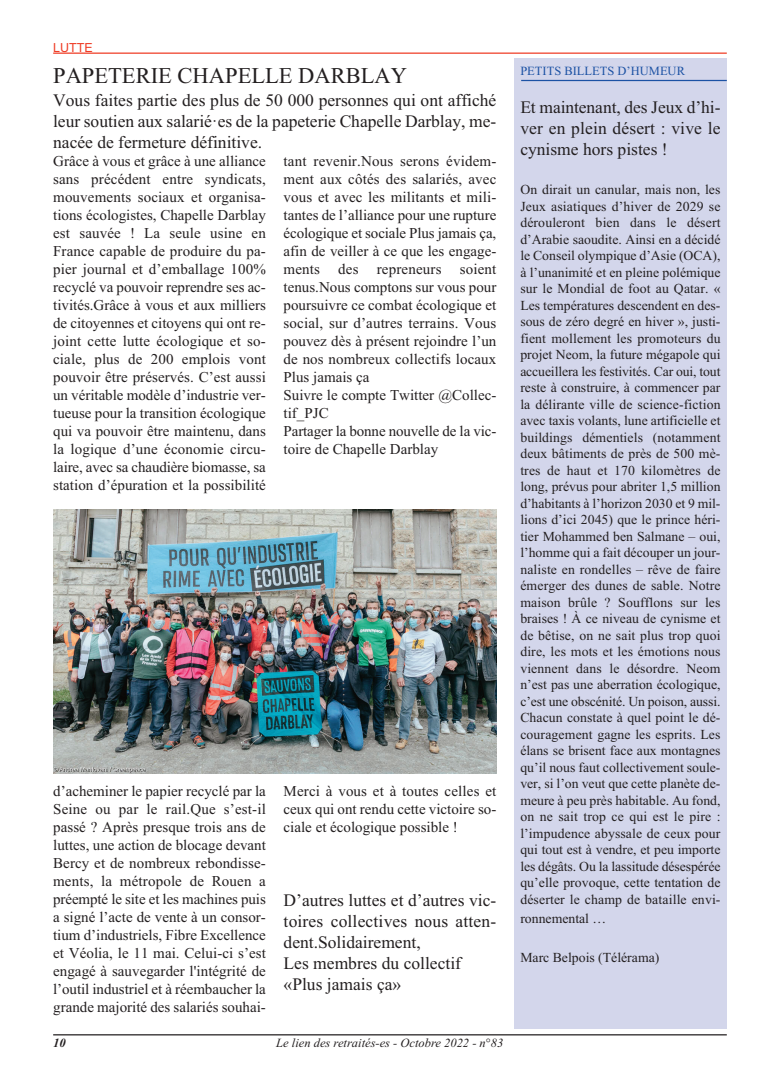
<style>
.page{position:relative;width:780px;height:1088px;background:#fff}
.page>*{position:absolute;margin:0;border:0;box-sizing:border-box;transform-origin:0 0}
.t1{font:22.5px "Times New Roman";color:#231f20}
.t2{font:17.5px/21px "Times New Roman";color:#231f20;text-align:justify}
.t3{font:15px/18px "Times New Roman";color:#231f20;text-align:justify}
.t4{font:13.75px/16.5px "Times New Roman";letter-spacing:.005em;color:#231f20;text-align:justify}
.t5{font:italic 12.5px "Times New Roman";color:#231f20}
.t6{font:12.5px "Times New Roman";color:#1c52a4}
.t7{font:12.5px "Arial";color:#ef3c25}
.t8{font:italic 700 12.5px "Times New Roman";color:#231f20}
</style>
<div class="page">
<hr style="left:53px;top:1034px;width:673px;height:1px;background:#231f20">
<hr style="left:53px;top:53px;width:673px;height:1px;background:#ef3c25">
<div style="left:514px;top:58px;width:212px;height:971px;background:#d3d6eb"></div>
<hr style="left:521px;top:80px;width:205px;height:1px;background:#1c52a4">
<img style="left:53px;top:509px;width:443px;height:264px">
<p class="t7" style="left:53px;top:40px;width:41px">LUTTE</p>
<h1 class="t1" style="left:53px;top:62px;width:355px">PAPETERIE CHAPELLE DARBLAY</h1>
<p class="t2" style="left:53px;top:90px;width:444px">Vous faites partie des plus de 50 000 personnes qui ont affiché leur soutien aux salarié·es de la papeterie Chapelle Darblay, me&shy;nacée de fermeture définitive.</p>
<p class="t3" style="left:53px;top:152px;width:214px">Grâce à vous et grâce à une alliance sans précédent entre syndicats, mouvements sociaux et organisa&shy;tions écologistes, Chapelle Darblay est sauvée ! La seule usine en France capable de produire du pa&shy;pier journal et d’emballage 100% recyclé va pouvoir reprendre ses ac&shy;tivités.Grâce à vous et aux milliers de citoyennes et citoyens qui ont re&shy;joint cette lutte écologique et so&shy;ciale, plus de 200 emplois vont pouvoir être préservés. C’est aussi un véritable modèle d’industrie ver&shy;tueuse pour la transition écologique qui va pouvoir être maintenu, dans la logique d’une économie circu&shy;laire, avec sa chaudière biomasse, sa station d’épuration et la possibilité</p>
<p class="t3" style="left:283px;top:152px;width:214px;text-align:left">tant revenir.Nous serons évidem&shy;ment aux côtés des salariés, avec vous et avec les militants et mili&shy;tantes de l’alliance pour une rupture écologique et sociale Plus jamais ça, afin de veiller à ce que les engage&shy;ments des repreneurs soient tenus.Nous comptons sur vous pour poursuivre ce combat écologique et social, sur d’autres terrains. Vous pouvez dès à présent rejoindre l’un de nos nombreux collectifs locaux<br>Plus jamais ça<br>Suivre le compte Twitter @Collec&shy;tif_PJC<br>Partager la bonne nouvelle de la vic&shy;toire de Chapelle Darblay</p>
<p class="t3" style="left:53px;top:782px;width:214px">d’acheminer le papier recyclé par la Seine ou par le rail.Que s’est-il passé ? Après presque trois ans de luttes, une action de blocage devant Bercy et de nombreux rebondisse&shy;ments, la métropole de Rouen a préempté le site et les machines puis a signé l’acte de vente à un consor&shy;tium d’industriels, Fibre Excellence et Véolia, le 11 mai. Celui-ci s’est engagé à sauvegarder l'intégrité de l’outil industriel et à réembaucher la grande majorité des salariés souhai-</p>
<p class="t8" style="left:53px;top:1035px;width:14px">10</p>
<p class="t3" style="left:283px;top:782px;width:214px">Merci à vous et à toutes celles et ceux qui ont rendu cette victoire so&shy;ciale et écologique possible !</p>
<p class="t2" style="left:283px;top:889px;width:214px;text-align:left">D’autres luttes et d’autres vic&shy;toires collectives nous atten&shy;dent.Solidairement,<br>Les membres du collectif «Plus jamais ça»</p>
<p class="t5" style="left:276px;top:1035px;width:228px">Le lien des retraités-es - Octobre 2022 - n°83</p>
<p class="t6" style="left:520px;top:63px;width:166px">PETITS BILLETS D’HUMEUR</p>
<p class="t2" style="left:520px;top:96px;width:202px">Et maintenant, des Jeux d’hi&shy;ver en plein désert : vive le cynisme hors pistes !</p>
<p class="t4" style="left:520px;top:181px;width:202px">On dirait un canular, mais non, les Jeux asiatiques d’hiver de 2029 se dérouleront bien dans le désert d’Arabie saoudite. Ainsi en a décidé le Conseil olympique d’Asie (OCA), à l’unanimité et en pleine polémique sur le Mondial de foot au Qatar. « Les températures descendent en des&shy;sous de zéro degré en hiver », justi&shy;fient mollement les promoteurs du projet Neom, la future mégapole qui accueillera les festivités. Car oui, tout reste à construire, à commencer par la délirante ville de science-fiction avec taxis volants, lune artificielle et buildings démentiels (notamment deux bâtiments de près de 500 mè&shy;tres de haut et 170 kilomètres de long, prévus pour abriter 1,5 million d’habitants à l’horizon 2030 et 9 mil&shy;lions d’ici 2045) que le prince héri&shy;tier Mohammed ben Salmane – oui, l’homme qui a fait découper un jour&shy;naliste en rondelles – rêve de faire émerger des dunes de sable. Notre maison brûle ? Soufflons sur les braises ! À ce niveau de cynisme et de bêtise, on ne sait plus trop quoi dire, les mots et les émotions nous viennent dans le désordre. Neom n’est pas une aberration écologique, c’est une obscénité. Un poison, aussi.<br>Chacun constate à quel point le dé&shy;couragement gagne les esprits. Les élans se brisent face aux montagnes qu’il nous faut collectivement soule&shy;ver, si l’on veut que cette planète de&shy;meure à peu près habitable. Au fond, on ne sait trop ce qui est le pire : l’impudence abyssale de ceux pour qui tout est à vendre, et peu importe les dégâts. Ou la lassitude désespérée qu’elle provoque, cette tentation de déserter le champ de bataille envi-</p>
<p class="t4" style="left:520px;top:910px;width:87px">ronnemental …</p>
<p class="t4" style="left:520px;top:949px;width:140px">Marc Belpois (Télérama)</p>
</div>
